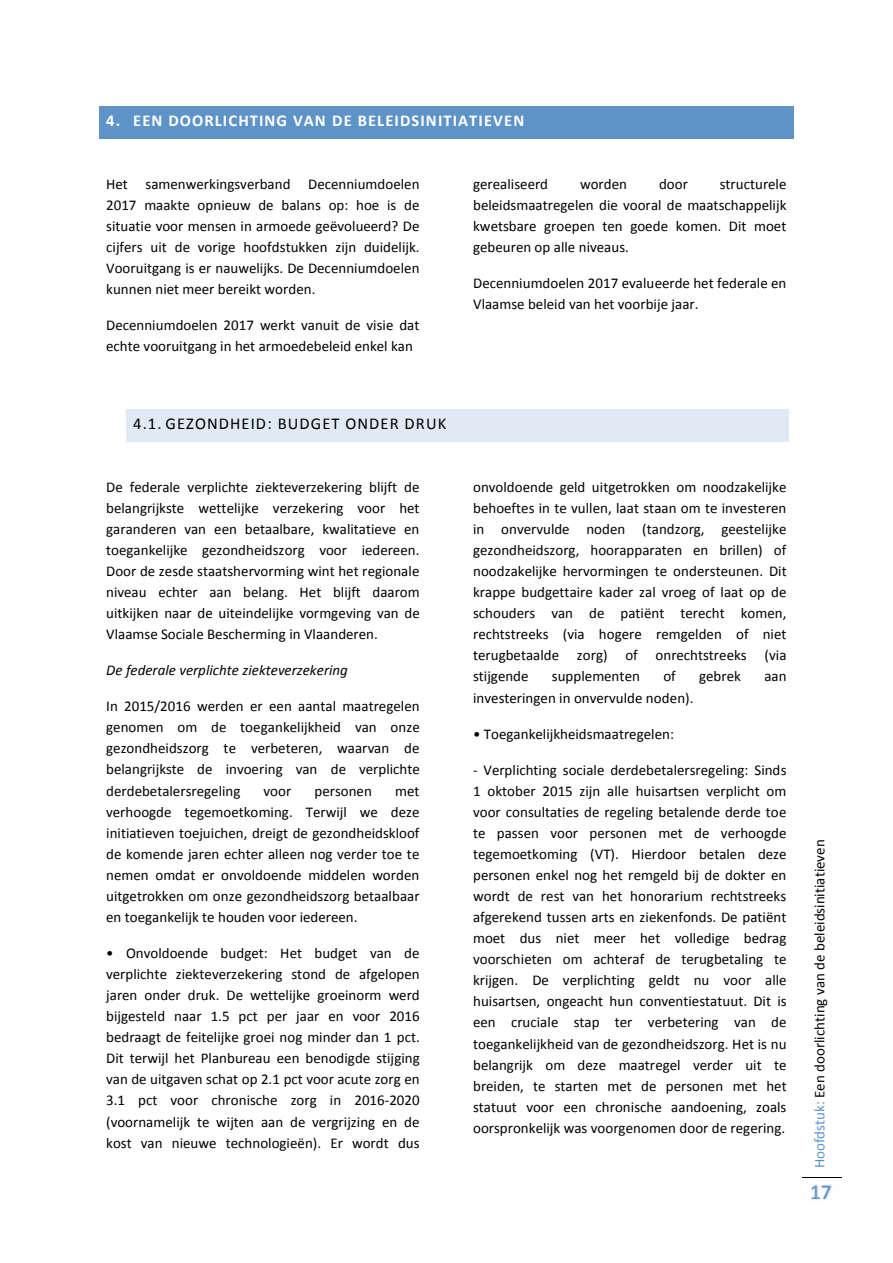
<style>
.page{position:relative;width:893px;height:1263px;background:#fff}
.page>*{position:absolute;margin:0;border:0;box-sizing:border-box;transform-origin:0 0}
.t1{font:21px "Calibri";color:#5e93c7}
.t2{font:700 16.5px "Calibri";letter-spacing:.065em;color:#fff}
.t3{font:16.5px "Calibri";letter-spacing:.065em;color:#000}
.t4{font:15px/21px "Calibri";color:#000;text-align:justify}
.t5{font:italic 15px "Calibri";color:#000}
.s1{color:#5e93c7}
</style>
<div class="page">
<img style="left:804px;top:1184px;width:29px;height:16px">
<hr style="left:802px;top:1177px;width:39px;height:1px;background:#000">
<div style="left:104px;top:111px;width:685px;height:23px;background:#5e93c7"></div>
<svg style="left:100px;top:106px;width:4px;height:5px"></svg>
<div style="left:104px;top:106px;width:685px;height:5px;background:#5e93c7"></div>
<svg style="left:789px;top:106px;width:4px;height:5px"></svg>
<svg style="left:100px;top:134px;width:4px;height:4px"></svg>
<hr style="left:104px;top:134px;width:685px;height:4px;background:#5e93c7">
<svg style="left:789px;top:134px;width:4px;height:4px"></svg>
<hr style="left:100px;top:111px;width:4px;height:23px;background:#5e93c7">
<hr style="left:789px;top:111px;width:4px;height:23px;background:#5e93c7">
<div style="left:131px;top:414px;width:658px;height:23px;background:#e1eaf4"></div>
<svg style="left:127px;top:409px;width:4px;height:5px"></svg>
<div style="left:131px;top:409px;width:658px;height:5px;background:#e1eaf4"></div>
<svg style="left:127px;top:437px;width:4px;height:4px"></svg>
<hr style="left:131px;top:437px;width:658px;height:4px;background:#e1eaf4">
<hr style="left:127px;top:414px;width:4px;height:23px;background:#e1eaf4">
<p class="t2" style="left:106px;top:110px;width:420px">4. EEN DOORLICHTING VAN DE BELEIDSINITIATIEVEN</p>
<p class="t4" style="left:106px;top:173px;width:315px">Het samenwerkingsverband Decenniumdoelen 2017 maakte opnieuw de balans op: hoe is de situatie voor mensen in armoede geëvolueerd? De cijfers uit de vorige hoofdstukken zijn duidelijk.<br>Vooruitgang is er nauwelijks. De Decenniumdoelen kunnen niet meer bereikt worden.</p>
<p class="t4" style="left:106px;top:315px;width:315px">Decenniumdoelen 2017 werkt vanuit de visie dat echte vooruitgang in het armoedebeleid enkel kan</p>
<p class="t4" style="left:473px;top:173px;width:315px;text-indent:247px">structurele beleidsmaatregelen die vooral de maatschappelijk kwetsbare groepen ten goede komen. Dit moet gebeuren op alle niveaus.</p>
<p class="t4" style="left:473px;top:273px;width:315px">Decenniumdoelen 2017 evalueerde het federale en<br>Vlaamse beleid van het voorbije jaar.</p>
<p class="t4" style="left:473px;top:173px;width:76px">gerealiseerd</p>
<p class="t4" style="left:580px;top:173px;width:49px">worden</p>
<p class="t4" style="left:659px;top:173px;width:30px">door</p>
<p class="t3" style="left:133px;top:413px;width:315px">4.1. GEZONDHEID: BUDGET ONDER DRUK</p>
<p class="t4" style="left:106px;top:476px;width:315px">De federale verplichte ziekteverzekering blijft de belangrijkste wettelijke verzekering voor het garanderen van een betaalbare, kwalitatieve en toegankelijke gezondheidszorg voor iedereen.<br>Door de zesde staatshervorming wint het regionale niveau echter aan belang. Het blijft daarom uitkijken naar de uiteindelijke vormgeving van de Vlaamse Sociale Bescherming in Vlaanderen.</p>
<p class="t5" style="left:106px;top:660px;width:243px">De federale verplichte ziekteverzekering</p>
<p class="t4" style="left:106px;top:696px;width:315px">In 2015/2016 werden er een aantal maatregelen genomen om de toegankelijkheid van onze gezondheidszorg te verbeteren, waarvan de belangrijkste de invoering van de verplichte derdebetalersregeling</p>
<p class="t4" style="left:106px;top:780px;width:315px;text-indent:289px">met verhoogde tegemoetkoming. Terwijl we deze initiatieven toejuichen, dreigt de gezondheidskloof de komende jaren echter alleen nog verder toe te nemen omdat er onvoldoende middelen worden uitgetrokken om onze gezondheidszorg betaalbaar en toegankelijk te houden voor iedereen.</p>
<p class="t4" style="left:106px;top:942px;width:315px">• Onvoldoende budget: Het budget van de verplichte ziekteverzekering stond de afgelopen jaren onder druk. De wettelijke groeinorm werd bijgesteld naar 1.5 pct per jaar en voor 2016 bedraagt de feitelijke groei nog minder dan 1 pct.<br>Dit terwijl het Planbureau een benodigde stijging van de uitgaven schat op 2.1 pct voor acute zorg en 3.1 pct voor chronische zorg in 2016-2020 (voornamelijk te wijten aan de vergrijzing en de kost van nieuwe technologieën). Er wordt dus</p>
<p class="t4" style="left:264px;top:780px;width:29px">voor</p>
<p class="t4" style="left:315px;top:780px;width:59px">personen</p>
<p class="t4" style="left:473px;top:476px;width:315px">onvoldoende geld uitgetrokken om noodzakelijke behoeftes in te vullen, laat staan om te investeren in onvervulde noden (tandzorg, geestelijke gezondheidszorg, hoorapparaten en brillen) of noodzakelijke hervormingen te ondersteunen. Dit krappe budgettaire kader zal vroeg of laat op de schouders van de patiënt terecht komen, rechtstreeks (via hogere remgelden of niet terugbetaalde zorg) of onrechtstreeks (via stijgende</p>
<p class="t4" style="left:552px;top:666px;width:90px">supplementen</p>
<p class="t4" style="left:663px;top:666px;width:14px">of</p>
<p class="t4" style="left:699px;top:666px;width:43px">gebrek</p>
<p class="t4" style="left:764px;top:666px;width:24px">aan</p>
<p class="t4" style="left:473px;top:687px;width:222px">investeringen in onvervulde noden).</p>
<p class="t4" style="left:473px;top:723px;width:202px">• Toegankelijkheidsmaatregelen:</p>
<p class="t4" style="left:473px;top:759px;width:315px">- Verplichting sociale derdebetalersregeling: Sinds 1 oktober 2015 zijn alle huisartsen verplicht om voor consultaties de regeling betalende derde toe te passen voor personen met de verhoogde tegemoetkoming (VT). Hierdoor betalen deze personen enkel nog het remgeld bij de dokter en wordt de rest van het honorarium rechtstreeks afgerekend tussen arts en ziekenfonds. De patiënt moet dus niet meer het volledige bedrag voorschieten om achteraf de terugbetaling te krijgen. De verplichting geldt nu voor alle huisartsen, ongeacht hun conventiestatuut. Dit is een cruciale stap ter verbetering van de toegankelijkheid van de gezondheidszorg. Het is nu belangrijk om deze maatregel verder uit te breiden, te starten met de personen met het statuut voor een chronische aandoening, zoals oorspronkelijk was voorgenomen door de regering.</p>
<p class="t4" style="left:809px;top:1168px;width:331px;rotate:-90deg"><span class="s1">Hoofdstuk:</span> Een doorlichting van de beleidsinitiatieven</p>
<h1 class="t1" style="left:810px;top:1178px;width:23px">17</h1>
</div>
